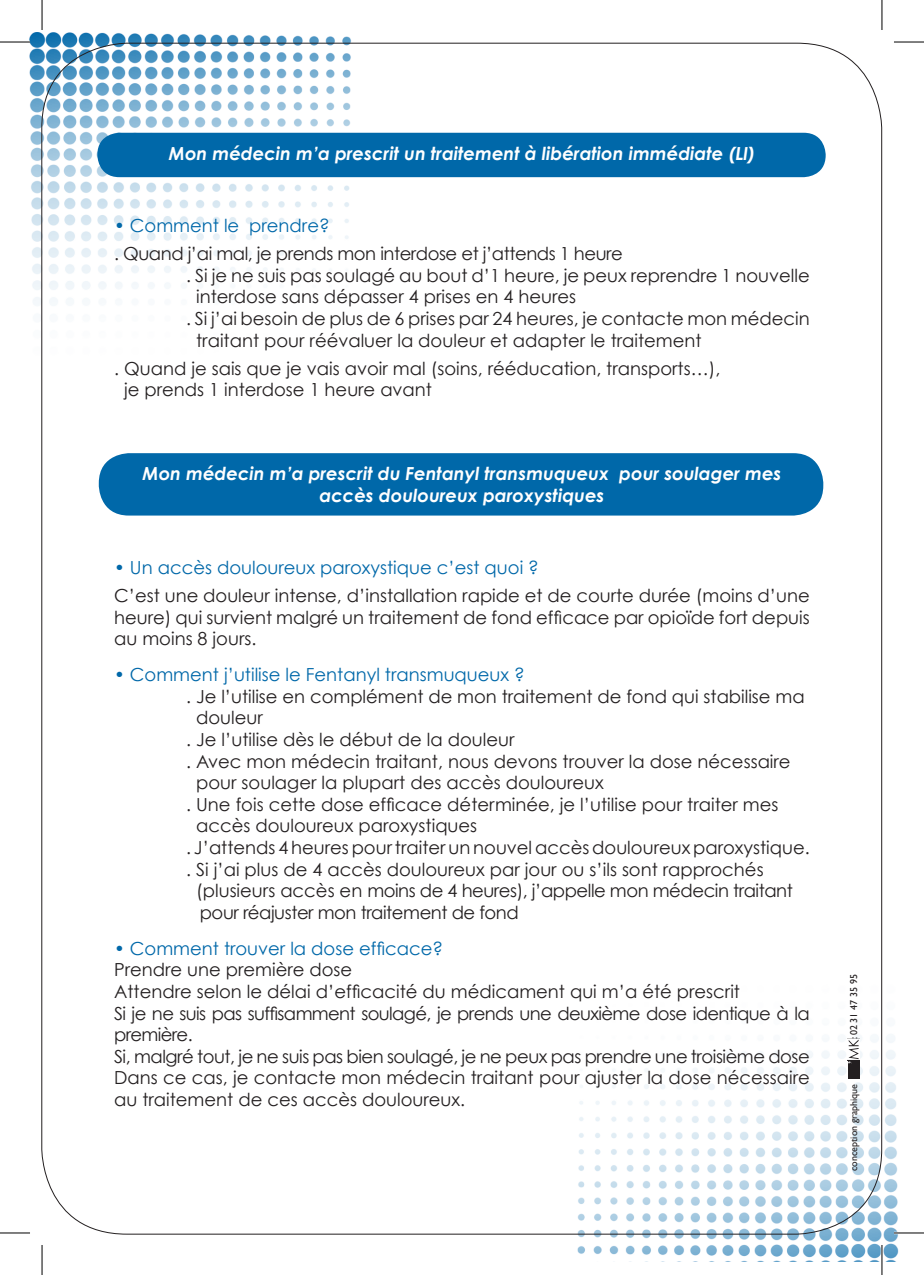
<style>
.page{position:relative;width:924px;height:1275px;background:#fff}
.page>*{position:absolute;margin:0;border:0;box-sizing:border-box;transform-origin:0 0}
.t1{font:18px/21.6px "Century Gothic";color:#231f20}
.t2{font:18px/21.6px "Century Gothic";letter-spacing:-.025em;color:#231f20}
.t3{font:italic 700 18px/21.6px "Century Gothic";color:#fff;text-align:center}
.t4{font:18px "Century Gothic";color:#0068a9}
.t5{font:18px/21.6px "Century Gothic";letter-spacing:-.035em;color:#231f20}
.t6{font:10px "Gill Sans";color:#231f20}
.s1{font-weight:700}
</style>
<div class="page">
<img style="left:29px;top:32px;width:326px;height:273px">
<img style="left:572px;top:980px;width:327px;height:281px">
<div style="left:97px;top:133px;width:728px;height:44px;background:#0068a9;border-radius:22px"></div>
<div style="left:99px;top:453px;width:723px;height:62px;background:#0068a9;border-radius:30px"></div>
<div style="left:847px;top:1060px;width:12px;height:19px;background:#231f20"></div>
<svg style="left:847px;top:1038px;width:12px;height:27px"></svg>
<hr style="left:0;top:41px;width:30px;height:2px;background:#fff">
<hr style="left:893px;top:1231px;width:30px;height:3px;background:#fff">
<hr style="left:880px;top:1245px;width:2px;height:30px;background:#fff">
<hr style="left:0;top:42px;width:30px;height:1px;background:#000">
<hr style="left:893px;top:42px;width:30px;height:1px;background:#000">
<hr style="left:0;top:1232px;width:30px;height:1px;background:#000">
<hr style="left:893px;top:1232px;width:30px;height:1px;background:#000">
<hr style="left:42px;top:0;width:1px;height:30px;background:#000">
<hr style="left:42px;top:1245px;width:1px;height:30px;background:#000">
<hr style="left:881px;top:0;width:1px;height:30px;background:#000">
<hr style="left:881px;top:1245px;width:1px;height:30px;background:#000">
<p class="t3" style="left:169px;top:142px;width:587px">Mon médecin m’a prescrit un traitement à libération immédiate (LI)</p>
<p class="t4" style="left:114px;top:215px;width:217px"><span class="s1">•</span> Comment le prendre?</p>
<p class="t2" style="left:114px;top:243px;width:510px">. Quand j’ai mal, je prends mon interdose et j’attends 1 heure</p>
<p class="t1" style="left:186px;top:264px;width:625px">. Si je ne suis pas soulagé au bout d’1 heure, je peux reprendre 1 nouvelle</p>
<p class="t1" style="left:196px;top:286px;width:381px">interdose sans dépasser 4 prises en 4 heures</p>
<p class="t1" style="left:186px;top:307px;width:625px">. Si j’ai besoin de plus de 6 prises par 24 heures, je contacte mon médecin</p>
<p class="t1" style="left:196px;top:329px;width:506px">traitant pour réévaluer la douleur et adapter le traitement</p>
<p class="t1" style="left:114px;top:357px;width:607px">. Quand je sais que je vais avoir mal (soins, rééducation, transports…),</p>
<p class="t1" style="left:124px;top:379px;width:309px">je prends 1 interdose 1 heure avant</p>
<p class="t3" style="left:142px;top:462px;width:640px">Mon médecin m’a prescrit du Fentanyl transmuqueux pour soulager mes accès douloureux paroxystiques</p>
<p class="t4" style="left:114px;top:556px;width:426px"><span class="s1">•</span> Un accès douloureux paroxystique c’est quoi ?</p>
<p class="t1" style="left:114px;top:584px;width:697px;text-align:justify">C’est une douleur intense, d’installation rapide et de courte durée (moins d’une heure) qui survient malgré un traitement de fond efficace par opioïde fort depuis au moins 8 jours.</p>
<p class="t4" style="left:114px;top:663px;width:412px"><span class="s1">•</span> Comment j’utilise le Fentanyl transmuqueux ?</p>
<p class="t1" style="left:196px;top:685px;width:609px;text-indent:-10px">. Je l’utilise en complément de mon traitement de fond qui stabilise ma douleur</p>
<p class="t1" style="left:186px;top:728px;width:330px">. Je l’utilise dès le début de la douleur</p>
<p class="t1" style="left:196px;top:750px;width:595px;text-indent:-10px">. Avec mon médecin traitant, nous devons trouver la dose nécessaire pour soulager la plupart des accès douloureux</p>
<p class="t1" style="left:196px;top:793px;width:583px;text-indent:-10px">. Une fois cette dose efficace déterminée, je l’utilise pour traiter mes accès douloureux paroxystiques</p>
<p class="t1" style="left:186px;top:836px;width:625px">. J’attends 4 heures pour traiter un nouvel accès douloureux paroxystique.</p>
<p class="t2" style="left:196px;top:858px;width:598px;text-indent:-10px">. Si j’ai plus de 4 accès douloureux par jour ou s’ils sont rapprochés (plusieurs accès en moins de 4 heures), j’appelle mon médecin traitant pour réajuster mon traitement de fond</p>
<p class="t4" style="left:114px;top:937px;width:330px"><span class="s1">•</span> Comment trouver la dose efficace?</p>
<p class="t1" style="left:114px;top:959px;width:239px">Prendre une première dose</p>
<p class="t1" style="left:114px;top:980px;width:627px">Attendre selon le délai d’efficacité du médicament qui m’a été prescrit</p>
<p class="t5" style="left:114px;top:1002px;width:696px">Si je ne suis pas suffisamment soulagé, je prends une deuxième dose identique à la première.</p>
<p class="t2" style="left:114px;top:1045px;width:697px">Si, malgré tout, je ne suis pas bien soulagé, je ne peux pas prendre une troisième dose</p>
<p class="t1" style="left:114px;top:1067px;width:697px">Dans ce cas, je contacte mon médecin traitant pour ajuster la dose nécessaire au traitement de ces accès douloureux.</p>
<p class="t6" style="left:847px;top:1039px;width:67px;rotate:-90deg">: 02 31 47 35 95</p>
<p class="t6" style="left:847px;top:1171px;width:89px;rotate:-90deg">conception graphique</p>
</div>
